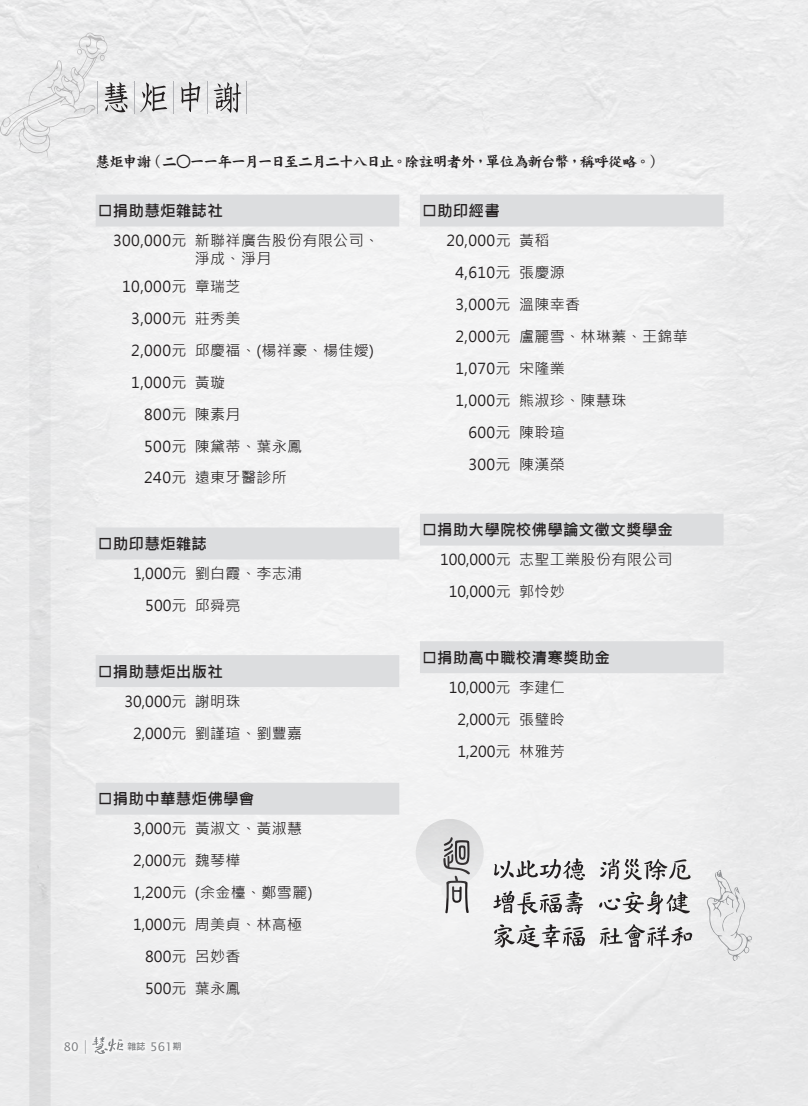
<style>
.page{position:relative;width:808px;height:1106px;background:#fff}
.page>*{position:absolute;margin:0;border:0;box-sizing:border-box;transform-origin:0 0}
.t1{font:15px "Microsoft Jheng Hei";letter-spacing:.025em;color:#231f20}
.t2{font:15px "DF Li Hei W5 WINP BF";letter-spacing:.05em;color:#231f20}
.t3{font:15px "DF Kai W9 WIN BF";letter-spacing:-.08em;color:#231f20}
.t4{font:12px "Lucida Sans Unicode";color:#808285}
.t5{font:9px "DF Li Hei W5 WINP BF";color:#808285}
.s1{font-family:"DF Kai Shu SB Estd BF";font-size:13.5px}
.s2{font-family:"Lucida Sans Unicode";font-size:12px}
</style>
<div class="page">
<div style="left:64px;top:104px;width:679px;height:905px;background:#f0f0f0"></div>
<svg style="left:0;top:31px;width:128px;height:127px"></svg>
<hr style="left:134px;top:81px;width:1px;height:33px;background:#b2b3b7">
<svg style="left:140px;top:83px;width:27px;height:29px"></svg>
<hr style="left:173px;top:81px;width:1px;height:33px;background:#b2b3b7">
<svg style="left:181px;top:82px;width:19px;height:30px"></svg>
<hr style="left:207px;top:81px;width:1px;height:33px;background:#b2b3b7">
<svg style="left:214px;top:82px;width:28px;height:31px"></svg>
<hr style="left:246px;top:81px;width:1px;height:33px;background:#b2b3b7">
<svg style="left:96px;top:195px;width:303px;height:619px"></svg>
<svg style="left:420px;top:195px;width:303px;height:478px"></svg>
<svg style="left:707px;top:869px;width:45px;height:94px"></svg>
<svg style="left:445px;top:882px;width:24px;height:32px"></svg>
<svg style="left:416px;top:818px;width:68px;height:69px"></svg>
<svg style="left:494px;top:858px;width:196px;height:22px"></svg>
<svg style="left:493px;top:890px;width:197px;height:24px"></svg>
<svg style="left:494px;top:924px;width:198px;height:24px"></svg>
<div style="left:59px;top:1031px;width:128px;height:28px;background:linear-gradient(to right,#ededee,#f0f0f1)"></div>
<svg style="left:92px;top:1036px;width:31px;height:18px"></svg>
<p class="t3" style="left:95px;top:154px;width:569px">慧炬申謝（二○一一年一月一日至二月二十八日止。除註明者外，單位為新台幣，稱呼從略。）</p>
<p class="t2" style="left:98px;top:203px;width:126px">□捐助慧炬雜誌社</p>
<p class="t1" style="left:113px;top:231px;width:75px">300,000元</p>
<p class="t1" style="left:195px;top:231px;width:186px">新聯祥廣告股份有限公司、</p>
<p class="t1" style="left:195px;top:249px;width:78px">淨成、淨月</p>
<p class="t1" style="left:122px;top:277px;width:66px">10,000元</p>
<p class="t1" style="left:195px;top:277px;width:47px">章瑞芝</p>
<p class="t1" style="left:131px;top:309px;width:57px">3,000元</p>
<p class="t1" style="left:195px;top:309px;width:47px">莊秀美</p>
<p class="t1" style="left:131px;top:341px;width:57px">2,000元</p>
<p class="t1" style="left:195px;top:341px;width:181px">邱慶福、(楊祥豪、楊佳嬡)</p>
<p class="t1" style="left:131px;top:373px;width:57px">1,000元</p>
<p class="t1" style="left:195px;top:373px;width:32px">黃璇</p>
<p class="t1" style="left:144px;top:405px;width:44px">800元</p>
<p class="t1" style="left:195px;top:405px;width:47px">陳素月</p>
<p class="t1" style="left:144px;top:436px;width:44px">500元</p>
<p class="t1" style="left:195px;top:436px;width:109px">陳黛蒂、葉永鳳</p>
<p class="t1" style="left:144px;top:468px;width:44px">240元</p>
<p class="t1" style="left:195px;top:468px;width:93px">遠東牙醫診所</p>
<p class="t2" style="left:422px;top:203px;width:79px">□助印經書</p>
<p class="t1" style="left:446px;top:231px;width:66px">20,000元</p>
<p class="t1" style="left:519px;top:231px;width:32px">黃稻</p>
<p class="t1" style="left:455px;top:263px;width:57px">4,610元</p>
<p class="t1" style="left:519px;top:263px;width:47px">張慶源</p>
<p class="t1" style="left:455px;top:295px;width:57px">3,000元</p>
<p class="t1" style="left:519px;top:295px;width:63px">溫陳幸香</p>
<p class="t1" style="left:455px;top:327px;width:57px">2,000元</p>
<p class="t1" style="left:519px;top:327px;width:170px">盧麗雪、林琳蓁、王錦華</p>
<p class="t1" style="left:455px;top:359px;width:57px">1,070元</p>
<p class="t1" style="left:519px;top:359px;width:47px">宋隆業</p>
<p class="t1" style="left:455px;top:391px;width:57px">1,000元</p>
<p class="t1" style="left:519px;top:391px;width:109px">熊淑珍、陳慧珠</p>
<p class="t1" style="left:468px;top:423px;width:44px">600元</p>
<p class="t1" style="left:519px;top:423px;width:47px">陳聆瑄</p>
<p class="t1" style="left:468px;top:454px;width:44px">300元</p>
<p class="t1" style="left:519px;top:454px;width:47px">陳漢榮</p>
<p class="t2" style="left:98px;top:536px;width:111px">□助印慧炬雜誌</p>
<p class="t1" style="left:133px;top:564px;width:55px">1,000元</p>
<p class="t1" style="left:195px;top:564px;width:109px">劉白霞、李志浦</p>
<p class="t1" style="left:145px;top:596px;width:43px">500元</p>
<p class="t1" style="left:195px;top:596px;width:47px">邱舜亮</p>
<p class="t2" style="left:98px;top:663px;width:126px">□捐助慧炬出版社</p>
<p class="t1" style="left:124px;top:692px;width:63px">30,000元</p>
<p class="t1" style="left:195px;top:692px;width:47px">謝明珠</p>
<p class="t1" style="left:133px;top:723px;width:55px">2,000元</p>
<p class="t1" style="left:195px;top:723px;width:109px">劉謹瑄、劉豐嘉</p>
<p class="t2" style="left:98px;top:791px;width:158px">□捐助中華慧炬佛學會</p>
<p class="t1" style="left:133px;top:819px;width:55px">3,000元</p>
<p class="t1" style="left:195px;top:819px;width:109px">黃淑文、黃淑慧</p>
<p class="t1" style="left:133px;top:851px;width:55px">2,000元</p>
<p class="t1" style="left:195px;top:851px;width:47px">魏琴樺</p>
<p class="t1" style="left:133px;top:883px;width:55px">1,200元</p>
<p class="t1" style="left:195px;top:883px;width:119px">(余金檯、鄭雪麗)</p>
<p class="t1" style="left:133px;top:915px;width:55px">1,000元</p>
<p class="t1" style="left:195px;top:915px;width:109px">周美貞、林高極</p>
<p class="t1" style="left:145px;top:947px;width:43px">800元</p>
<p class="t1" style="left:195px;top:947px;width:47px">呂妙香</p>
<p class="t1" style="left:145px;top:979px;width:43px">500元</p>
<p class="t1" style="left:195px;top:979px;width:47px">葉永鳳</p>
<p class="t4" style="left:64px;top:1037px;width:30px">80<span class="s1">∣</span></p>
<p class="t5" style="left:128px;top:1042px;width:56px">雜誌 <span class="s2">561</span>期</p>
<p class="t2" style="left:422px;top:522px;width:252px">□捐助大學院校佛學論文徵文獎學金</p>
<p class="t1" style="left:440px;top:550px;width:72px">100,000元</p>
<p class="t1" style="left:519px;top:550px;width:155px">志聖工業股份有限公司</p>
<p class="t1" style="left:449px;top:582px;width:63px">10,000元</p>
<p class="t1" style="left:519px;top:582px;width:47px">郭怜妙</p>
<p class="t2" style="left:422px;top:649px;width:189px">□捐助高中職校清寒獎助金</p>
<p class="t1" style="left:449px;top:678px;width:63px">10,000元</p>
<p class="t1" style="left:519px;top:678px;width:47px">李建仁</p>
<p class="t1" style="left:457px;top:710px;width:55px">2,000元</p>
<p class="t1" style="left:519px;top:710px;width:47px">張璧昤</p>
<p class="t1" style="left:457px;top:741px;width:55px">1,200元</p>
<p class="t1" style="left:519px;top:741px;width:47px">林雅芳</p>
</div>
